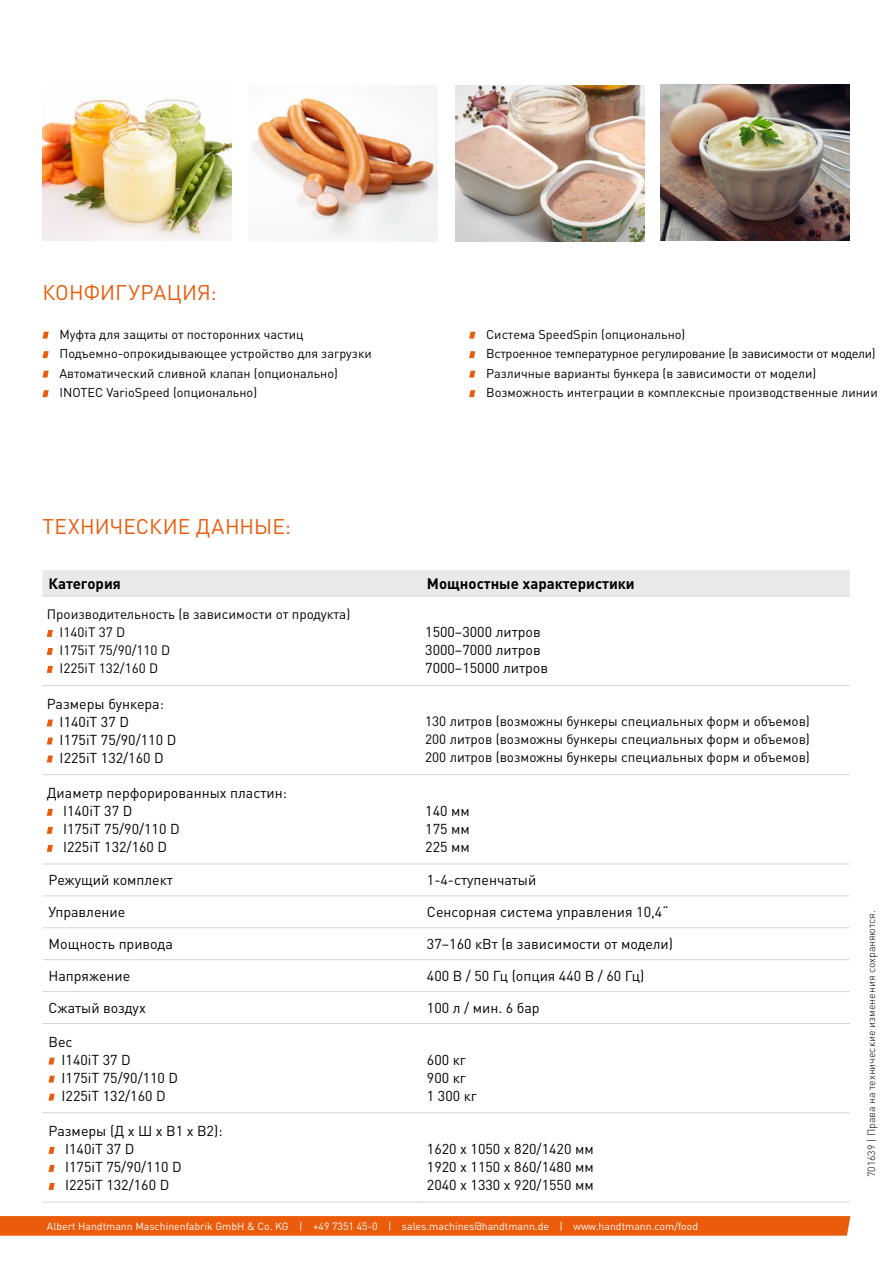
<style>
.page{position:relative;width:893px;height:1263px;background:#fff}
.page>*{position:absolute;margin:0;border:0;box-sizing:border-box;transform-origin:0 0}
.t1{font:21px "DIN Pro";letter-spacing:.005em;color:#ea5b0b}
.t2{font:700 15px "DIN Pro";color:#000}
.t3{font:14.25px/18px "DIN Pro";color:#000}
.t4{font:13.5px/18px "DIN Pro";color:#000}
.t5{font:12.75px/19.5px "DIN Pro";color:#000}
.t6{font:10.5px "DIN Pro";color:#fff}
.t7{font:300 10.5px "DIN Pro";color:#000}
</style>
<div class="page">
<svg style="left:0;top:1216px;width:850px;height:20px;background:#ea5e0f"></svg>
<img style="left:252px;top:85px;width:186px;height:156px">
<img style="left:455px;top:85px;width:189px;height:156px">
<img style="left:660px;top:85px;width:190px;height:156px">
<img style="left:43px;top:99px;width:189px;height:142px">
<hr style="left:43px;top:596px;width:378px;height:1px;background:#d2d6d3">
<hr style="left:421px;top:596px;width:429px;height:1px;background:#d2d6d3">
<hr style="left:43px;top:685px;width:378px;height:1px;background:#d2d6d3">
<hr style="left:421px;top:685px;width:429px;height:1px;background:#d2d6d3">
<hr style="left:43px;top:774px;width:378px;height:1px;background:#d2d6d3">
<hr style="left:421px;top:774px;width:429px;height:1px;background:#d2d6d3">
<hr style="left:43px;top:864px;width:378px;height:1px;background:#d2d6d3">
<hr style="left:421px;top:864px;width:429px;height:1px;background:#d2d6d3">
<hr style="left:43px;top:895px;width:378px;height:1px;background:#d2d6d3">
<hr style="left:421px;top:895px;width:429px;height:1px;background:#d2d6d3">
<hr style="left:43px;top:927px;width:378px;height:1px;background:#d2d6d3">
<hr style="left:421px;top:927px;width:429px;height:1px;background:#d2d6d3">
<hr style="left:43px;top:959px;width:378px;height:1px;background:#d2d6d3">
<hr style="left:421px;top:959px;width:429px;height:1px;background:#d2d6d3">
<hr style="left:43px;top:991px;width:378px;height:1px;background:#d2d6d3">
<hr style="left:421px;top:991px;width:429px;height:1px;background:#d2d6d3">
<hr style="left:43px;top:1023px;width:378px;height:1px;background:#d2d6d3">
<hr style="left:421px;top:1023px;width:429px;height:1px;background:#d2d6d3">
<hr style="left:43px;top:1112px;width:378px;height:1px;background:#d2d6d3">
<hr style="left:421px;top:1112px;width:429px;height:1px;background:#d2d6d3">
<hr style="left:43px;top:1202px;width:378px;height:1px;background:#d2d6d3">
<hr style="left:421px;top:1202px;width:429px;height:1px;background:#d2d6d3">
<hr style="left:43px;top:570px;width:378px;height:1px;background:#e8eae9">
<hr style="left:421px;top:570px;width:429px;height:1px;background:#e8eae9">
<div style="left:43px;top:571px;width:807px;height:25px;background:#e8eae9"></div>
<svg style="left:47px;top:630px;width:6px;height:7px"></svg>
<svg style="left:47px;top:648px;width:6px;height:7px"></svg>
<svg style="left:47px;top:666px;width:6px;height:7px"></svg>
<svg style="left:47px;top:720px;width:6px;height:6px"></svg>
<svg style="left:47px;top:738px;width:6px;height:6px"></svg>
<svg style="left:47px;top:756px;width:6px;height:6px"></svg>
<svg style="left:47px;top:809px;width:6px;height:7px"></svg>
<svg style="left:47px;top:827px;width:6px;height:7px"></svg>
<svg style="left:47px;top:845px;width:6px;height:7px"></svg>
<svg style="left:49px;top:1058px;width:6px;height:6px"></svg>
<svg style="left:49px;top:1076px;width:6px;height:6px"></svg>
<svg style="left:49px;top:1094px;width:6px;height:6px"></svg>
<svg style="left:49px;top:1147px;width:6px;height:7px"></svg>
<svg style="left:49px;top:1165px;width:6px;height:7px"></svg>
<svg style="left:49px;top:1183px;width:6px;height:7px"></svg>
<svg style="left:43px;top:332px;width:6px;height:7px"></svg>
<svg style="left:43px;top:351px;width:6px;height:7px"></svg>
<svg style="left:43px;top:371px;width:6px;height:7px"></svg>
<svg style="left:43px;top:390px;width:6px;height:7px"></svg>
<svg style="left:469px;top:332px;width:6px;height:7px"></svg>
<svg style="left:469px;top:351px;width:6px;height:7px"></svg>
<svg style="left:469px;top:371px;width:6px;height:7px"></svg>
<svg style="left:469px;top:390px;width:6px;height:7px"></svg>
<h1 class="t1" style="left:43px;top:275px;width:176px">КОНФИГУРАЦИЯ:</h1>
<p class="t5" style="left:60px;top:323px;width:314px">Муфта для защиты от посторонних частиц Подъемно-опрокидывающее устройство для загрузки Автоматический сливной клапан (опционально)<br>INOTEC VarioSpeed (опционально)</p>
<p class="t5" style="left:486px;top:323px;width:393px">Система SpeedSpin (опционально)<br>Встроенное температурное регулирование (в зависимости от модели)<br>Различные варианты бункера (в зависимости от модели)<br>Возможность интеграции в комплексные производственные линии</p>
<h1 class="t1" style="left:43px;top:509px;width:250px">ТЕХНИЧЕСКИЕ ДАННЫЕ:</h1>
<p class="t2" style="left:49px;top:571px;width:74px">Категория</p>
<p class="t2" style="left:427px;top:571px;width:209px">Мощностные характеристики</p>
<p class="t4" style="left:60px;top:604px;width:292px;text-indent:-13px">Производительность (в зависимости от продукта)<br>I140iT 37 D<br>I175iT 75/90/110 D<br>I225iT 132/160 D</p>
<p class="t3" style="left:425px;top:622px;width:124px">1500–3000 литров<br>3000–7000 литров<br>7000–15000 литров</p>
<p class="t3" style="left:60px;top:693px;width:118px;text-indent:-13px">Размеры бункера:<br>I140iT 37 D<br>I175iT 75/90/110 D<br>I225iT 132/160 D</p>
<p class="t3" style="left:63px;top:782px;width:225px;text-indent:-16px">Диаметр перфорированных пластин:<br>I140iT 37 D<br>I175iT 75/90/110 D<br>I225iT 132/160 D</p>
<p class="t4" style="left:425px;top:711px;width:386px;text-align:justify">130 литров (возможны бункеры специальных форм и объемов)<br>200 литров (возможны бункеры специальных форм и объемов)<br>200 литров (возможны бункеры специальных форм и объемов)</p>
<p class="t3" style="left:425px;top:800px;width:46px;text-align:justify">140 мм 175 мм 225 мм</p>
<p class="t3" style="left:49px;top:870px;width:126px">Режущий комплект</p>
<p class="t3" style="left:427px;top:870px;width:111px">1-4-ступенчатый</p>
<p class="t3" style="left:49px;top:902px;width:78px">Управление</p>
<p class="t3" style="left:427px;top:902px;width:243px">Сенсорная система управления 10,4“</p>
<p class="t3" style="left:49px;top:934px;width:126px">Мощность привода</p>
<p class="t3" style="left:427px;top:934px;width:247px">37–160 кВт (в зависимости от модели)</p>
<p class="t3" style="left:49px;top:965px;width:83px">Напряжение</p>
<p class="t3" style="left:427px;top:965px;width:219px">400 В / 50 Гц (опция 440 В / 60 Гц)</p>
<p class="t3" style="left:49px;top:997px;width:99px">Сжатый воздух</p>
<p class="t3" style="left:427px;top:997px;width:114px">100 л / мин. 6 бар</p>
<p class="t3" style="left:62px;top:1031px;width:118px;text-indent:-13px">Вес<br>I140iT 37 D<br>I175iT 75/90/110 D<br>I225iT 132/160 D</p>
<p class="t3" style="left:427px;top:1049px;width:51px">600 кг<br>900 кг<br>1 300 кг</p>
<p class="t3" style="left:65px;top:1120px;width:159px;text-indent:-17px">Размеры (Д x Ш x В1 x В2):<br>I140iT 37 D<br>I175iT 75/90/110 D<br>I225iT 132/160 D</p>
<p class="t3" style="left:427px;top:1138px;width:168px;text-align:justify">1620 x 1050 x 820/1420 мм 1920 x 1150 x 860/1480 мм 2040 x 1330 x 920/1550 мм</p>
<p class="t6" style="left:47px;top:1218px;width:653px">Albert Handtmann Maschinenfabrik GmbH &amp; Co. KG | +49 7351 45-0 | sales.machines@handtmann.de | www.handtmann.com/food</p>
<p class="t7" style="left:863px;top:1177px;width:268px;rotate:-90deg">701639 | Права на технические изменения сохраняются.</p>
</div>
